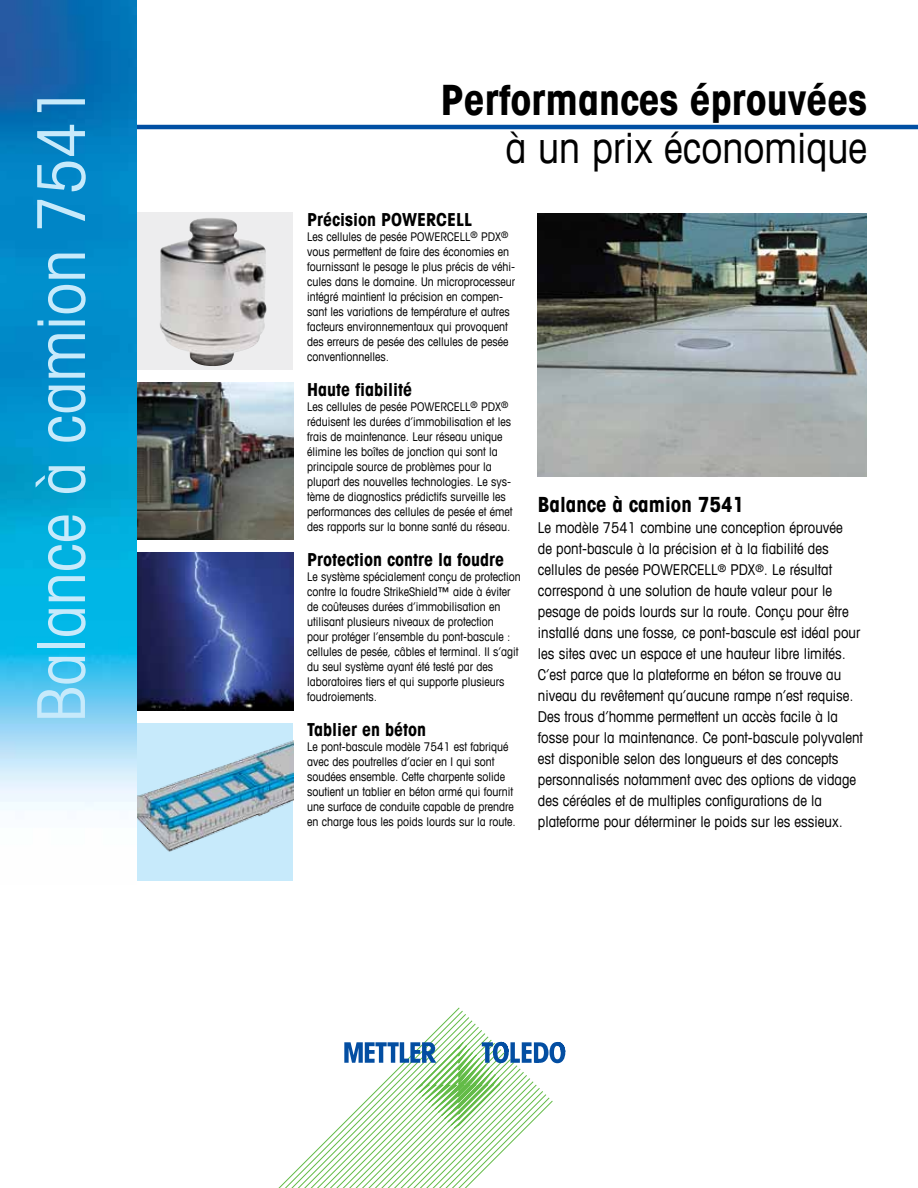
<style>
.page{position:relative;width:918px;height:1188px;background:#fff}
.page>*{position:absolute;margin:0;border:0;box-sizing:border-box;transform-origin:0 0}
.t1{font:condensed 66px "Avant Garde Com";color:#c7eafb}
.t2{font:700 condensed 42px "Avant Garde Com";color:#000}
.t3{font:condensed 42px "Avant Garde Com";color:#000}
.t4{font:700 condensed 21px "Avant Garde Com";color:#000}
.t5{font:700 condensed 18px "Avant Garde Com";color:#000}
.t6{font:condensed 15px/21px "Avant Garde Com";color:#000}
.t7{font:condensed 12px/15px "Avant Garde Com";color:#000}
</style>
<div class="page">
<img style="left:136px;top:383px;width:157px;height:157px">
<div style="left:136px;top:213px;width:157px;height:157px;background:#ededee"></div>
<img style="left:160px;top:218px;width:107px;height:148px">
<img style="left:136px;top:723px;width:157px;height:158px">
<img style="left:136px;top:553px;width:157px;height:157px">
<hr style="left:4px;top:125px;width:914px;height:4px;background:#004fa3">
<svg style="left:278px;top:1008px;width:247px;height:180px"></svg>
<svg style="left:344px;top:1042px;width:221px;height:87px"></svg>
<img style="left:538px;top:213px;width:329px;height:263px">
<img style="left:0;top:0;width:136px;height:810px">
<h1 class="t1" style="left:20px;top:723px;width:640px;rotate:-90deg">Balance à camion 7541</h1>
<h2 class="t2" style="left:440px;top:73px;width:428px">Performances éprouvées</h2>
<h2 class="t3" style="left:506px;top:122px;width:363px">à un prix économique</h2>
<h3 class="t5" style="left:307px;top:208px;width:166px">Précision POWERCELL</h3>
<p class="t7" style="left:307px;top:229px;width:209px">Les cellules de pesée POWERCELL<sup>®</sup> PDX<sup>® </sup>vous permettent de faire des économies en fournissant le pesage le plus précis de véhi&shy;cules dans le domaine. Un microprocesseur intégré maintient la précision en compen&shy;sant les variations de température et autres facteurs environnementaux qui provoquent des erreurs de pesée des cellules de pesée conventionnelles.</p>
<h3 class="t5" style="left:307px;top:378px;width:107px">Haute fiabilité</h3>
<p class="t7" style="left:307px;top:399px;width:207px">Les cellules de pesée POWERCELL<sup>®</sup> PDX<sup>® </sup>réduisent les durées d’immobilisation et les frais de maintenance. Leur réseau unique élimine les boîtes de jonction qui sont la principale source de problèmes pour la plupart des nouvelles technologies. Le sys&shy;tème de diagnostics prédictifs surveille les performances des cellules de pesée et émet des rapports sur la bonne santé du réseau.</p>
<h3 class="t5" style="left:307px;top:548px;width:199px">Protection contre la foudre</h3>
<p class="t7" style="left:307px;top:569px;width:215px">Le système spécialement conçu de protection contre la foudre StrikeShield™ aide à éviter de coûteuses durées d’immobilisation en utilisant plusieurs niveaux de protection<br>pour protéger l’ensemble du pont-bascule : cellules de pesée, câbles et terminal. Il s’agit du seul système ayant été testé par des laboratoires tiers et qui supporte plusieurs foudroiements.</p>
<h3 class="t5" style="left:307px;top:718px;width:121px">Tablier en béton</h3>
<p class="t7" style="left:307px;top:739px;width:210px">Le pont-bascule modèle 7541 est fabriqué avec des poutrelles d’acier en I qui sont soudées ensemble. Cette charpente solide soutient un tablier en béton armé qui fournit une surface de conduite capable de prendre en charge tous les poids lourds sur la route.</p>
<h3 class="t4" style="left:538px;top:491px;width:208px">Balance à camion 7541</h3>
<p class="t6" style="left:538px;top:517px;width:326px">Le modèle 7541 combine une conception éprouvée<br>de pont-bascule à la précision et à la fiabilité des cellules de pesée POWERCELL<sup>®</sup> PDX<sup>®</sup>. Le résultat correspond à une solution de haute valeur pour le pesage de poids lourds sur la route. Conçu pour être installé dans une fosse, ce pont-bascule est idéal pour les sites avec un espace et une hauteur libre limités.<br>C’est parce que la plateforme en béton se trouve au niveau du revêtement qu’aucune rampe n’est requise.<br>Des trous d’homme permettent un accès facile à la fosse pour la maintenance. Ce pont-bascule polyvalent est disponible selon des longueurs et des concepts personnalisés notamment avec des options de vidage des céréales et de multiples configurations de la plateforme pour déterminer le poids sur les essieux.</p>
</div>
